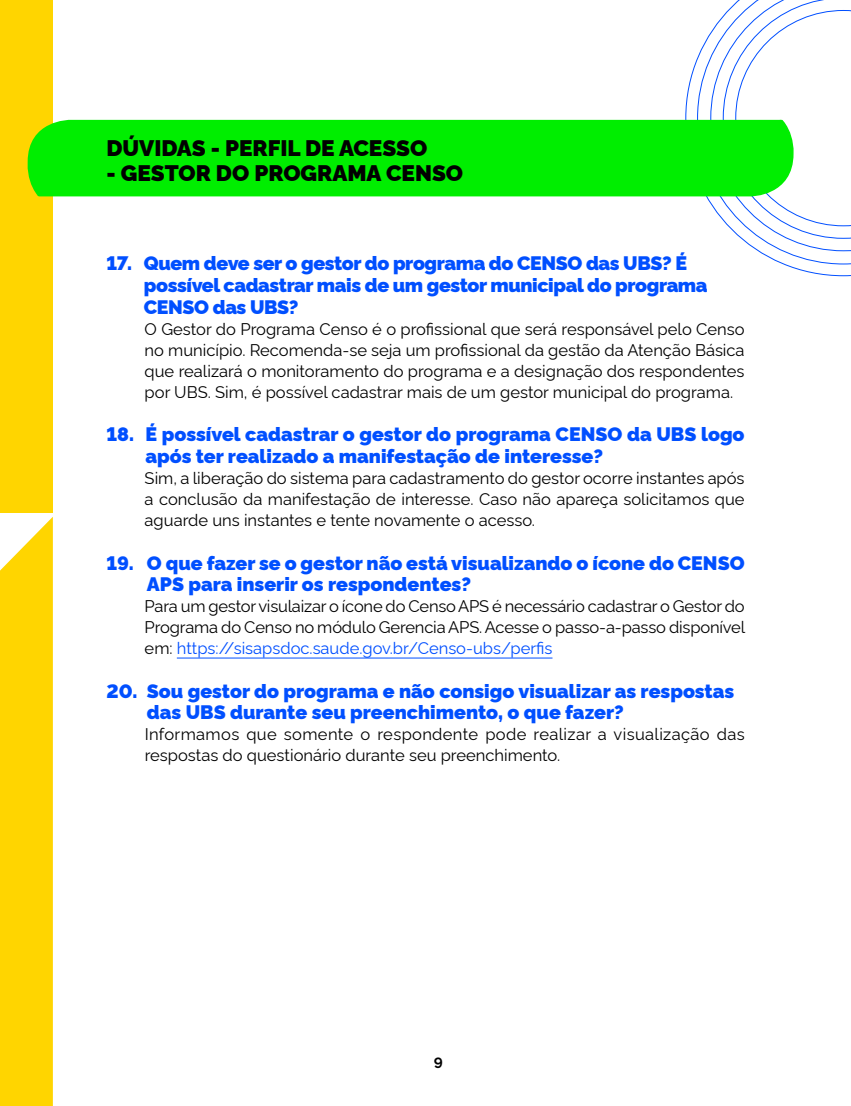
<style>
.page{position:relative;width:851px;height:1106px;background:#fff}
.page>*{position:absolute;margin:0;border:0;box-sizing:border-box;transform-origin:0 0}
.t1{font:900 22.5px "Rawline";color:#000}
.t2{font:900 19.5px/21.8px "Rawline";color:#004fff}
.t3{font:900 19.5px/21.8px "Rawline";letter-spacing:-.02em;color:#004fff}
.t4{font:16.5px/21px "Rawline";color:#000;text-align:justify}
.t5{font:16.5px/21px "Rawline";letter-spacing:.02em;color:#000}
.t6{font:700 15px "Rawline";color:#000}
.s1{color:#004fff}
</style>
<div class="page">
<div style="left:0;top:0;width:53px;height:512px;background:#ffd500"></div>
<div style="left:0;top:517px;width:53px;height:589px;background:#ffd500"></div>
<svg style="left:685px;top:58px;width:165px;height:218px"></svg>
<svg style="left:697px;top:33px;width:153px;height:231px"></svg>
<svg style="left:710px;top:0;width:140px;height:251px"></svg>
<div style="left:28px;top:120px;width:766px;height:77px;background:#0e0"></div>
<hr style="left:177px;top:657px;width:375px;height:1px;background:#004fff">
<h1 class="t1" style="left:106px;top:131px;width:322px">Dúvidas - perfil de acesso</h1>
<h1 class="t1" style="left:106px;top:156px;width:358px">- gestor do programa Censo</h1>
<p class="t3" style="left:144px;top:251px;width:565px;text-indent:442px">das UBS? É possível cadastrar mais de um gestor municipal do programa<br>CENSO</p>
<p class="t3" style="left:106px;top:251px;width:425px">17. Quem deve ser o gestor do programa do CENSO</p>
<p class="t2" style="left:213px;top:294px;width:87px">das UBS?</p>
<p class="t4" style="left:145px;top:317px;width:601px">O Gestor do Programa Censo é o profissional que será responsável pelo Censo no município. Recomenda-se seja um profissional da gestão da Atenção Básica que realizará o monitoramento do programa e a designação dos respondentes por UBS. Sim, é possível cadastrar mais de um gestor municipal do programa.</p>
<p class="t2" style="left:106px;top:422px;width:464px">18. É possível cadastrar o gestor do programa CENSO</p>
<p class="t2" style="left:627px;top:422px;width:119px">da UBS logo</p>
<p class="t2" style="left:145px;top:443px;width:459px">após ter realizado a manifestação de interesse?</p>
<p class="t4" style="left:145px;top:466px;width:601px">Sim, a liberação do sistema para cadastramento do gestor ocorre instantes após a conclusão da manifestação de interesse. Caso não apareça solicitamos que aguarde uns instantes e tente novamente o acesso.</p>
<p class="t2" style="left:147px;top:550px;width:545px;text-indent:-40px">19. O que fazer se o gestor não está visualizando o ícone do CENSO<br>APS para inserir os respondentes?</p>
<p class="t4" style="left:145px;top:594px;width:602px">Para um gestor visulaizar o ícone do Censo APS é necessário cadastrar o Gestor do Programa do Censo no módulo Gerencia APS. Acesse o passo-a-passo disponível em: <span class="s1">https://sisapsdoc.saude.gov.br/Censo-ubs/perfis</span></p>
<p class="t2" style="left:147px;top:678px;width:589px;text-indent:-41px">20. Sou gestor do programa e não consigo visualizar as respostas das UBS durante seu preenchimento, o que fazer?</p>
<p class="t5" style="left:145px;top:722px;width:601px;text-indent:-27px">I nformamos que somente o respondente pode realizar a visualização das respostas do questionário durante seu preenchimento.</p>
<p class="t6" style="left:434px;top:1051px;width:11px">9</p>
</div>
